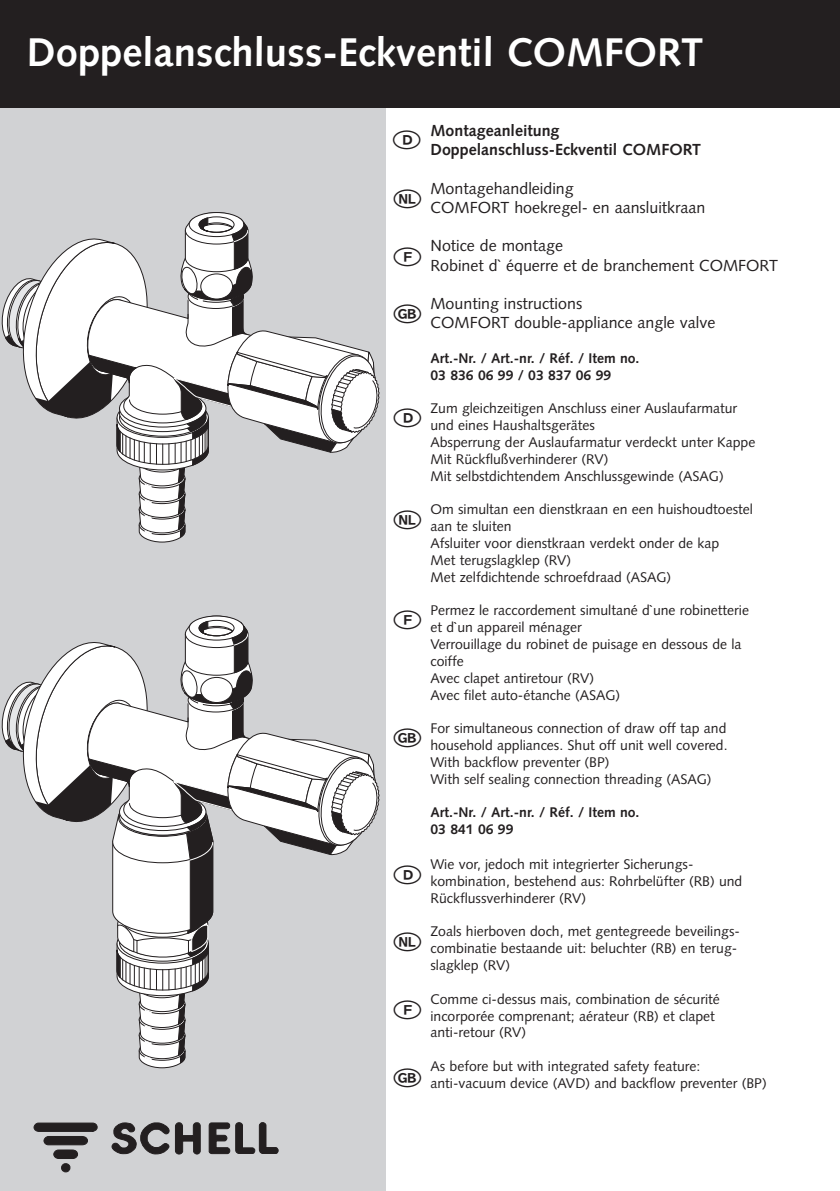
<style>
.page{position:relative;width:840px;height:1191px;background:#fff}
.page>*{position:absolute;margin:0;border:0;box-sizing:border-box;transform-origin:0 0}
.t1{font:700 40px "Syntax";color:#fff}
.t2{font:16px/19.2px "Syntax";color:#231f20}
.t3{font:700 16px/19.2px "Syntax";color:#231f20}
.t4{font:14px/16.8px "Syntax";color:#231f20}
.t5{font:700 14px/16.8px "Syntax";color:#231f20}
</style>
<div class="page">
<div style="left:0;top:107px;width:386px;height:1084px;background:#d1d2d4"></div>
<svg style="left:1px;top:212px;width:378px;height:330px"></svg>
<svg style="left:1px;top:615px;width:378px;height:453px"></svg>
<div style="left:0;top:0;width:839px;height:108px;background:#231f20"></div>
<svg style="left:111px;top:1122px;width:90px;height:32px"></svg>
<svg style="left:208px;top:1122px;width:70px;height:32px"></svg>
<svg style="left:34px;top:1122px;width:64px;height:37px"></svg>
<div style="left:61px;top:1163px;width:9px;height:9px;background:#231f20;border:1px solid #231f20;border-radius:4px"></div>
<h1 class="t1" style="left:27px;top:36px;width:677px">Doppelanschluss-Eckventil COMFORT</h1>
<p class="t3" style="left:430px;top:122px;width:272px">Montageanleitung<br>Doppelanschluss-Eckventil COMFORT</p>
<p class="t2" style="left:430px;top:180px;width:276px">Montagehandleiding<br>COMFORT hoekregel- en aansluitkraan</p>
<p class="t2" style="left:430px;top:238px;width:349px">Notice de montage<br>Robinet d` équerre et de branchement COMFORT</p>
<p class="t2" style="left:430px;top:295px;width:286px">Mounting instructions<br>COMFORT double-appliance angle valve</p>
<p class="t5" style="left:430px;top:351px;width:210px">Art.-Nr. / Art.-nr. / Réf. / Item no.<br>03 836 06 99 / 03 837 06 99</p>
<p class="t4" style="left:430px;top:401px;width:326px">Zum gleichzeitigen Anschluss einer Auslaufarmatur und eines Haushaltsgerätes<br>Absperrung der Auslaufarmatur verdeckt unter Kappe Mit Rückflußverhinderer (RV)<br>Mit selbstdichtendem Anschlussgewinde (ASAG)</p>
<p class="t4" style="left:430px;top:502px;width:324px">Om simultan een dienstkraan en een huishoudtoestel aan te sluiten<br>Afsluiter voor dienstkraan verdekt onder de kap<br>Met terugslagklep (RV)<br>Met zelfdichtende schroefdraad (ASAG)</p>
<p class="t4" style="left:430px;top:603px;width:320px">Permez le raccordement simultané d`une robinetterie et d`un appareil ménager<br>Verrouillage du robinet de puisage en dessous de la coiffe<br>Avec clapet antiretour (RV)<br>Avec filet auto-étanche (ASAG)</p>
<p class="t4" style="left:430px;top:721px;width:298px">For simultaneous connection of draw off tap and household appliances. Shut off unit well covered.<br>With backflow preventer (BP)<br>With self sealing connection threading (ASAG)</p>
<p class="t5" style="left:430px;top:805px;width:210px">Art.-Nr. / Art.-nr. / Réf. / Item no.<br>03 841 06 99</p>
<p class="t4" style="left:430px;top:857px;width:313px">Wie vor, jedoch mit integrierter Sicherungs&shy;kombination, bestehend aus: Rohrbelüfter (RB) und<br>Rückflussverhinderer (RV)</p>
<p class="t4" style="left:430px;top:924px;width:311px">Zoals hierboven doch, met gentegreede beveilings&shy;combinatie bestaande uit: beluchter (RB) en terug&shy;slagklep (RV)</p>
<p class="t4" style="left:430px;top:991px;width:290px">Comme ci-dessus mais, combination de sécurité incorporée comprenant; aérateur (RB) et clapet anti-retour (RV)</p>
<p class="t4" style="left:430px;top:1059px;width:337px">As before but with integrated safety feature: anti-vacuum device (AVD) and backflow preventer (BP)</p>
</div>
